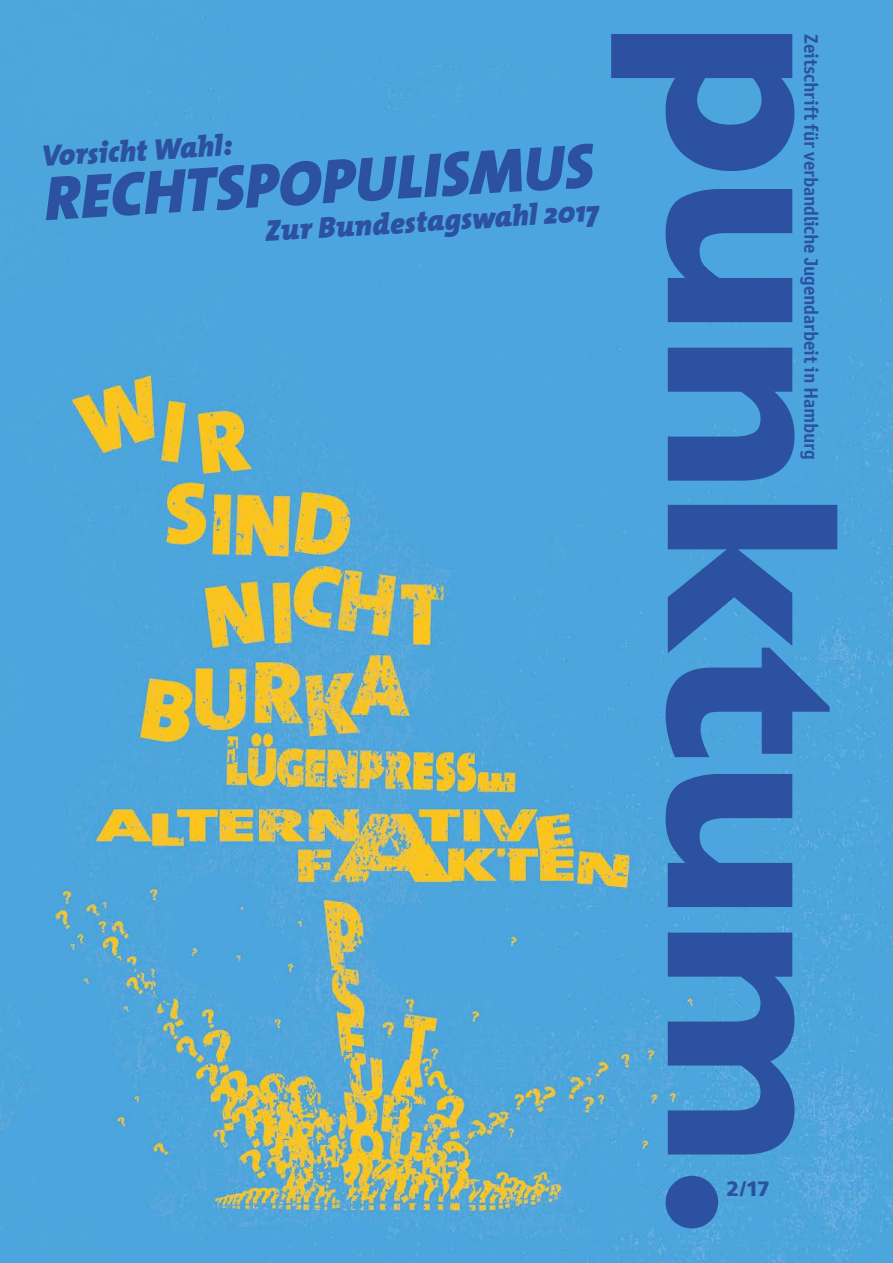
<style>
.page{position:relative;width:893px;height:1263px;background:#fff}
.page>*{position:absolute;margin:0;border:0;box-sizing:border-box;transform-origin:0 0}
.t1{font:italic 900 63px "The Mix";color:#2c51a0}
.t2{font:italic 900 30px "The Mix";color:#2c51a0}
.t3{font:900 20.85px "Frutiger";color:#2c51a0}
.t4{font:700 19.5px "Officina Sans ITC Pro";letter-spacing:-.01em;color:#2c51a0}
</style>
<div class="page">
<img style="left:0;top:0;width:893px;height:1263px">
<svg style="left:611px;top:34px;width:226px;height:1194px;background:#4187c7"></svg>
<h2 class="t2" style="left:40px;top:132px;width:193px;rotate:-4deg">Vorsicht Wahl:</h2>
<h1 class="t1" style="left:41px;top:143px;width:552px;rotate:-3deg">RECHTSPOPULISMUS</h1>
<h2 class="t2" style="left:263px;top:207px;width:336px;rotate:-4deg">Zur Bundestagswahl 2017</h2>
<p class="t4" style="left:823px;top:34px;width:427px;rotate:90deg">Zeitschrift für verbandliche Jugendarbeit in Hamburg</p>
<p class="t3" style="left:726px;top:1176px;width:45px">2/17</p>
</div>
